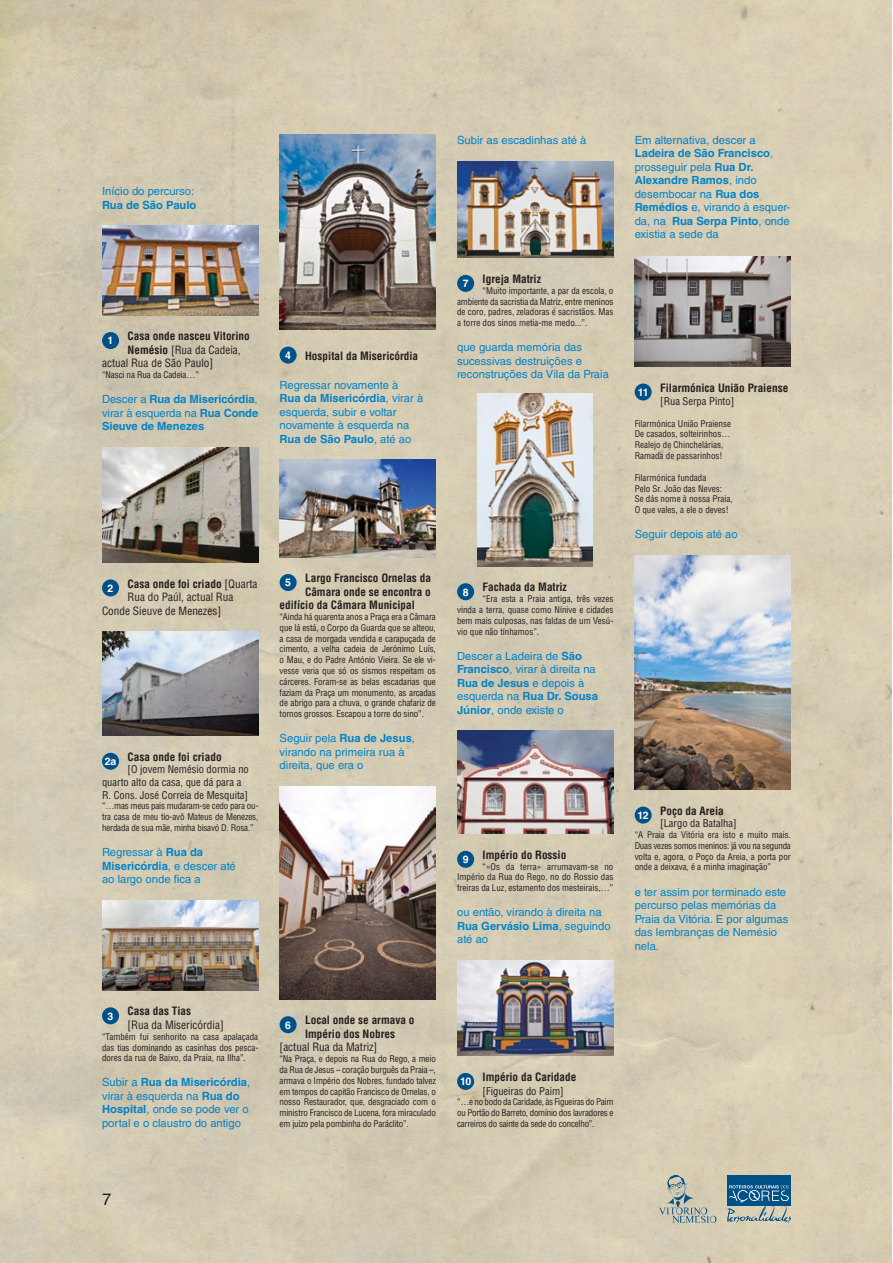
<style>
.page{position:relative;width:893px;height:1263px;background:#fff}
.page>*{position:absolute;margin:0;border:0;box-sizing:border-box;transform-origin:0 0}
.t1{font:16.5px "Helvetica LT Std";color:#231f20}
.t2{font:11.25px/13.5px "Helvetica LT Std";color:#0383c7}
.t3{font:700 condensed 11.25px/13.5px "Helvetica LT Std";color:#231f20}
.t4{font:condensed 11.25px "Helvetica LT Std";color:#231f20}
.t5{font:700 11.25px/13.5px "Helvetica LT Std";letter-spacing:-.005em;color:#0383c7;text-align:justify}
.t6{font:condensed 10.5px/12.6px "Helvetica LT Std";color:#231f20}
.t7{font:700 10.5px "Helvetica LT Std";letter-spacing:-.045em;color:#fff}
.t8{font:condensed 9px/10.8px "Helvetica LT Std";color:#231f20;text-align:justify}
.s1{font-weight:700}
.s2{font-weight:400}
</style>
<div class="page">
<img style="left:0;top:0;width:892px;height:1263px">
<svg style="left:659px;top:1175px;width:57px;height:48px;background:#b9bbac"></svg>
<div style="left:727px;top:1175px;width:64px;height:30px;background:#005187"></div>
<svg style="left:727px;top:1185px;width:64px;height:38px"></svg>
<div style="left:102px;top:332px;width:17px;height:17px;background:#005187;border-radius:50%"></div>
<div style="left:280px;top:574px;width:17px;height:17px;background:#005187;border-radius:50%"></div>
<div style="left:457px;top:583px;width:17px;height:17px;background:#005187;border-radius:50%"></div>
<div style="left:635px;top:806px;width:17px;height:17px;background:#005187;border-radius:50%"></div>
<div style="left:457px;top:851px;width:17px;height:17px;background:#005187;border-radius:50%"></div>
<div style="left:457px;top:1073px;width:17px;height:17px;background:#005187;border-radius:50%"></div>
<div style="left:280px;top:1016px;width:17px;height:17px;background:#005187;border-radius:50%"></div>
<div style="left:457px;top:275px;width:17px;height:17px;background:#005187;border-radius:50%"></div>
<div style="left:635px;top:383px;width:17px;height:17px;background:#005187;border-radius:50%"></div>
<div style="left:102px;top:579px;width:17px;height:17px;background:#005187;border-radius:50%"></div>
<div style="left:102px;top:753px;width:17px;height:17px;background:#005187;border-radius:50%"></div>
<div style="left:102px;top:1007px;width:17px;height:17px;background:#005187;border-radius:50%"></div>
<div style="left:280px;top:347px;width:17px;height:17px;background:#005187;border-radius:50%"></div>
<img style="left:102px;top:226px;width:156px;height:89px">
<img style="left:102px;top:447px;width:156px;height:115px">
<img style="left:102px;top:631px;width:156px;height:105px">
<img style="left:102px;top:900px;width:156px;height:90px">
<img style="left:280px;top:134px;width:156px;height:196px">
<img style="left:280px;top:460px;width:156px;height:97px">
<img style="left:280px;top:786px;width:156px;height:213px">
<img style="left:457px;top:161px;width:156px;height:97px">
<img style="left:478px;top:394px;width:115px;height:172px">
<img style="left:457px;top:731px;width:156px;height:103px">
<img style="left:457px;top:960px;width:156px;height:96px">
<img style="left:635px;top:257px;width:156px;height:109px">
<img style="left:635px;top:555px;width:156px;height:234px">
<p class="t2" style="left:102px;top:184px;width:94px">Início do percurso:</p>
<p class="t5" style="left:102px;top:198px;width:96px">Rua de São Paulo</p>
<p class="t3" style="left:128px;top:329px;width:124px">Casa onde nasceu Vitorino</p>
<p class="t4" style="left:128px;top:342px;width:115px"><span class="s1">Nemésio</span> [Rua da Cadeia,</p>
<p class="t4" style="left:102px;top:356px;width:113px">actual Rua de São Paulo]</p>
<p class="t8" style="left:102px;top:369px;width:98px">“Nasci na Rua da Cadeia…”</p>
<p class="t7" style="left:108px;top:334px;width:7px">1</p>
<p class="t5" style="left:102px;top:392px;width:158px"><span class="s2">Descer a</span> Rua da Misericórdia<span class="s2">, virar à esquerda na</span> Rua Conde Sieuve de Menezes</p>
<p class="t7" style="left:285px;top:349px;width:7px">4</p>
<p class="t3" style="left:305px;top:349px;width:115px">Hospital da Misericórdia</p>
<p class="t2" style="left:280px;top:378px;width:145px">Regressar novamente à<br><span class="s1">Rua da Misericórdia</span>, virar à esquerda, subir e voltar novamente à esquerda na<br><span class="s1">Rua de São Paulo</span>, até ao</p>
<p class="t2" style="left:457px;top:133px;width:131px">Subir as escadinhas até à</p>
<p class="t3" style="left:483px;top:272px;width:60px">Igreja Matriz</p>
<p class="t8" style="left:457px;top:285px;width:158px;text-indent:26px">“Muito importante, a par da escola, o ambiente da sacristia da Matriz, entre meninos de coro, padres, zeladoras e sacristãos. Mas a torre dos sinos metia-me medo...”.</p>
<p class="t7" style="left:463px;top:277px;width:7px">7</p>
<p class="t2" style="left:457px;top:341px;width:153px">que guarda memória das sucessivas destruições e reconstruções da Vila da Praia</p>
<p class="t3" style="left:128px;top:577px;width:131px">Casa onde foi criado <span class="s2">[Quarta</span></p>
<p class="t4" style="left:128px;top:590px;width:107px">Rua do Paúl, actual Rua</p>
<p class="t4" style="left:102px;top:603px;width:121px">Conde Sieuve de Menezes]</p>
<p class="t7" style="left:108px;top:582px;width:7px">2</p>
<p class="t3" style="left:128px;top:750px;width:96px">Casa onde foi criado</p>
<p class="t6" style="left:102px;top:763px;width:148px;text-indent:26px">[O jovem Nemésio dormia no quarto alto da casa, que dá para a<br>R. Cons. José Correia de Mesquita]</p>
<p class="t8" style="left:102px;top:801px;width:158px">“…mas meus pais mudaram-se cedo para ou&shy;tra casa de meu tio-avô Mateus de Menezes, herdada de sua mãe, minha bisavó D. Rosa.”</p>
<p class="t7" style="left:105px;top:755px;width:13px">2a</p>
<p class="t2" style="left:102px;top:845px;width:135px">Regressar à <span class="s1">Rua da<br>Misericórdia</span>, e descer até ao largo onde fica a</p>
<p class="t3" style="left:305px;top:571px;width:127px">Largo Francisco Ornelas da</p>
<p class="t3" style="left:305px;top:585px;width:127px">Câmara onde se encontra o</p>
<p class="t3" style="left:280px;top:598px;width:137px">edifício da Câmara Municipal</p>
<p class="t8" style="left:280px;top:611px;width:158px">“Ainda há quarenta anos a Praça era a Câmara que lá está, o Corpo da Guarda que se alteou, a casa de morgada vendida e carapuçada de cimento, a velha cadeia de Jerónimo Luís, o Mau, e do Padre António Vieira. Se ele vi&shy;vesse veria que só os sismos respeitam os cárceres. Foram-se as belas escadarias que faziam da Praça um monumento, as arcadas de abrigo para a chuva, o grande chafariz de tornos grossos. Escapou a torre do sino”.</p>
<p class="t7" style="left:285px;top:576px;width:7px">5</p>
<p class="t2" style="left:280px;top:731px;width:137px">Seguir pela <span class="s1">Rua de Jesus</span>, virando na primeira rua à direita, que era o</p>
<p class="t3" style="left:483px;top:580px;width:86px">Fachada da Matriz</p>
<p class="t8" style="left:457px;top:593px;width:158px;text-indent:26px">“Era esta a Praia antiga, três vezes vinda a terra, quase como Nínive e cidades bem mais culposas, nas faldas de um Vesú&shy;vio que não tínhamos”.</p>
<p class="t7" style="left:463px;top:585px;width:7px">8</p>
<p class="t2" style="left:457px;top:649px;width:142px">Descer a Ladeira de <span class="s1">São<br>Francisco</span>, virar à direita na<br><span class="s1">Rua de Jesus</span> e depois à esquerda na <span class="s1">Rua Dr. Sousa<br>Júnior</span>, onde existe o</p>
<p class="t3" style="left:483px;top:848px;width:85px">Império do Rossio</p>
<p class="t8" style="left:457px;top:861px;width:158px;text-indent:26px">“«Os da terra» arrumavam-se no Império da Rua do Rego, no do Rossio das freiras da Luz, estamento dos mesteirais,…”</p>
<p class="t7" style="left:463px;top:853px;width:7px">9</p>
<p class="t2" style="left:457px;top:906px;width:155px">ou então, virando à direita na<br><span class="s1">Rua Gervásio Lima</span>, seguindo até ao</p>
<p class="t2" style="left:635px;top:133px;width:157px">Em alternativa, descer a<br><span class="s1">Ladeira de São Francisco</span>, prosseguir pela <span class="s1">Rua Dr.<br>Alexandre Ramos</span>, indo desembocar na <span class="s1">Rua dos<br>Remédios</span> e, virando à esquer&shy;da, na <span class="s1">Rua Serpa Pinto</span>, onde existia a sede da</p>
<p class="t3" style="left:660px;top:381px;width:130px">Filarmónica União Praiense</p>
<p class="t6" style="left:660px;top:395px;width:76px">[Rua Serpa Pinto]</p>
<p class="t8" style="left:635px;top:418px;width:98px;text-align:left">Filarmónica União Praiense<br>De casados, solteirinhos…<br>Realejo de Chinchelárias,<br>Ramada de passarinhos!</p>
<p class="t8" style="left:635px;top:472px;width:99px;text-align:left">Filarmónica fundada<br>Pelo Sr. João das Neves:<br>Se dás nome à nossa Praia,<br>O que vales, a ele o deves!</p>
<p class="t7" style="left:638px;top:386px;width:12px">11</p>
<p class="t2" style="left:635px;top:527px;width:104px">Seguir depois até ao</p>
<p class="t3" style="left:660px;top:804px;width:65px">Poço da Areia</p>
<p class="t6" style="left:660px;top:817px;width:78px">[Largo da Batalha]</p>
<p class="t8" style="left:635px;top:829px;width:158px">“A Praia da Vitória era isto e muito mais.<br>Duas vezes somos meninos: já vou na segunda volta e, agora, o Poço da Areia, a porta por onde a deixava, é a minha imaginação”</p>
<p class="t7" style="left:637px;top:809px;width:13px">12</p>
<p class="t2" style="left:635px;top:885px;width:155px">e ter assim por terminado este percurso pelas memórias da<br>Praia da Vitória. E por algumas das lembranças de Nemésio nela.</p>
<p class="t3" style="left:128px;top:1004px;width:65px">Casa das Tias</p>
<p class="t4" style="left:128px;top:1018px;width:98px">[Rua da Misericórdia]</p>
<p class="t8" style="left:102px;top:1031px;width:158px">“Também fui senhorito na casa apalaçada das tias dominando as casinhas dos pesca&shy;dores da rua de Baixo, da Praia, na Ilha”.</p>
<p class="t7" style="left:108px;top:1009px;width:7px">3</p>
<p class="t2" style="left:102px;top:1076px;width:150px">Subir a <span class="s1">Rua da Misericórdia</span>, virar à esquerda na <span class="s1">Rua do<br>Hospital</span>, onde se pode ver o portal e o claustro do antigo</p>
<p class="t3" style="left:305px;top:1013px;width:111px">Local onde se armava o<br>Império dos Nobres</p>
<p class="t4" style="left:280px;top:1040px;width:99px">[actual Rua da Matriz]</p>
<p class="t8" style="left:280px;top:1053px;width:158px">“Na Praça, e depois na Rua do Rego, a meio da Rua de Jesus – coração burguês da Praia –, armava o Império dos Nobres, fundado talvez em tempos do capitão Francisco de Ornelas, o nosso Restaurador, que, desgraciado com o ministro Francisco de Lucena, fora miraculado em juízo pela pombinha do Paráclito”.</p>
<p class="t7" style="left:285px;top:1018px;width:7px">6</p>
<p class="t3" style="left:483px;top:1070px;width:95px">Império da Caridade</p>
<p class="t6" style="left:483px;top:1084px;width:83px">[Figueiras do Paim]</p>
<p class="t8" style="left:457px;top:1096px;width:158px">“…e no bodo da Caridade, às Figueiras do Paim ou Portão do Barreto, domínio dos lavradores e carreiros do sainte da sede do concelho”.</p>
<p class="t7" style="left:460px;top:1075px;width:13px">10</p>
<h1 class="t1" style="left:102px;top:1189px;width:11px">7</h1>
</div>
